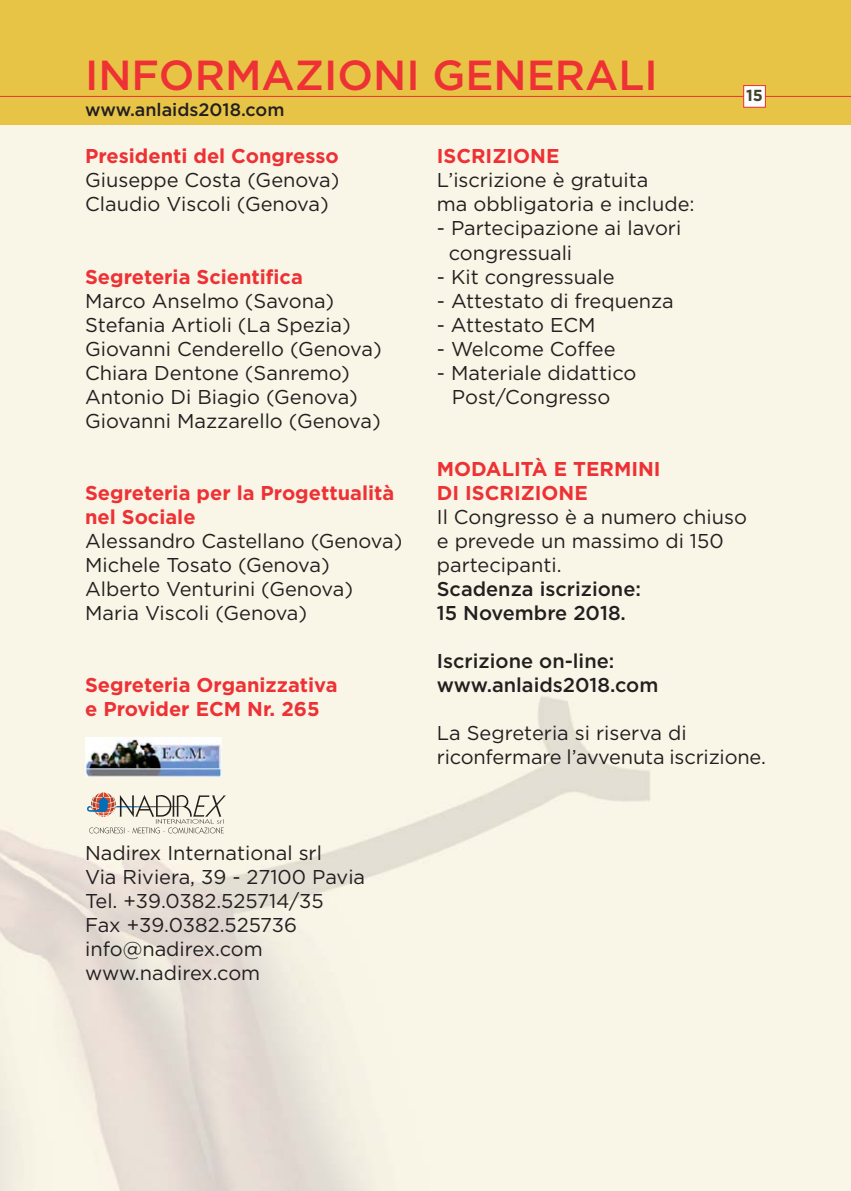
<style>
.page{position:relative;width:851px;height:1191px;background:#fff}
.page>*{position:absolute;margin:0;border:0;box-sizing:border-box;transform-origin:0 0}
.t1{font:500 42px "Gotham";color:#ee3135}
.t2{font:20px/24px "Gotham";color:#231f20}
.t3{font:700 20px/24px "Gotham";color:#ee3135}
.t4{font:500 20px/24px "Gotham";color:#231f20}
.t5{font:500 18px "Gotham";color:#231f20}
.t6{font:700 16px "Gotham";color:#40442a}
</style>
<div class="page">
<div style="left:0;top:0;width:850px;height:125px;background:#e8c446"></div>
<hr style="left:0;top:96px;width:850px;height:1px;background:#ee3135">
<div style="left:744px;top:86px;width:20px;height:21px;background:#fff"></div>
<div style="left:743px;top:85px;width:22px;height:23px;border:1px solid #ee3135"></div>
<svg style="left:87px;top:792px;width:139px;height:41px;background:#d3cec3"></svg>
<img style="left:85px;top:737px;width:137px;height:39px">
<h1 class="t1" style="left:85px;top:60px;width:574px">INFORMAZIONI GENERALI</h1>
<p class="t5" style="left:85px;top:103px;width:201px">www.anlaids2018.com</p>
<p class="t3" style="left:85px;top:146px;width:255px">Presidenti del Congresso</p>
<p class="t2" style="left:85px;top:170px;width:256px">Giuseppe Costa (Genova)<br>Claudio Viscoli (Genova)</p>
<p class="t3" style="left:85px;top:266px;width:219px">Segreteria Scientifica</p>
<p class="t2" style="left:85px;top:290px;width:298px">Marco Anselmo (Savona)<br>Stefania Artioli (La Spezia)<br>Giovanni Cenderello (Genova)<br>Chiara Dentone (Sanremo)<br>Antonio Di Biagio (Genova)<br>Giovanni Mazzarello (Genova)</p>
<p class="t3" style="left:437px;top:146px;width:124px">ISCRIZIONE</p>
<p class="t2" style="left:437px;top:170px;width:259px">L’iscrizione è gratuita<br>ma obbligatoria e include:</p>
<p class="t2" style="left:449px;top:218px;width:234px;text-indent:-12px">- Partecipazione ai lavori congressuali</p>
<p class="t2" style="left:437px;top:266px;width:179px">- Kit congressuale</p>
<p class="t2" style="left:437px;top:290px;width:238px">- Attestato di frequenza</p>
<p class="t2" style="left:437px;top:314px;width:160px">- Attestato ECM</p>
<p class="t2" style="left:437px;top:338px;width:180px">- Welcome Coffee</p>
<p class="t2" style="left:437px;top:362px;width:201px;text-align:center">- Materiale didattico<br>Post/Congresso</p>
<p class="t6" style="left:746px;top:90px;width:18px">15</p>
<p class="t3" style="left:85px;top:482px;width:310px">Segreteria per la Progettualità nel Sociale</p>
<p class="t2" style="left:85px;top:530px;width:319px">Alessandro Castellano (Genova)<br>Michele Tosato (Genova)<br>Alberto Venturini (Genova)<br>Maria Viscoli (Genova)</p>
<p class="t3" style="left:85px;top:674px;width:254px">Segreteria Organizzativa e Provider ECM Nr. 265</p>
<p class="t2" style="left:85px;top:842px;width:281px">Nadirex International srl<br>Via Riviera, 39 - 27100 Pavia<br>Tel. +39.0382.525714/35<br>Fax +39.0382.525736 info@nadirex.com www.nadirex.com</p>
<p class="t3" style="left:437px;top:458px;width:225px">MODALITÀ E TERMINI<br>DI ISCRIZIONE</p>
<p class="t2" style="left:437px;top:506px;width:312px">Il Congresso è a numero chiuso e prevede un massimo di 150 partecipanti.</p>
<p class="t4" style="left:437px;top:578px;width:206px">Scadenza iscrizione:<br>15 Novembre 2018.</p>
<p class="t4" style="left:437px;top:650px;width:223px">Iscrizione on-line: www.anlaids2018.com</p>
<p class="t2" style="left:437px;top:722px;width:330px">La Segreteria si riserva di riconfermare l’avvenuta iscrizione.</p>
</div>
